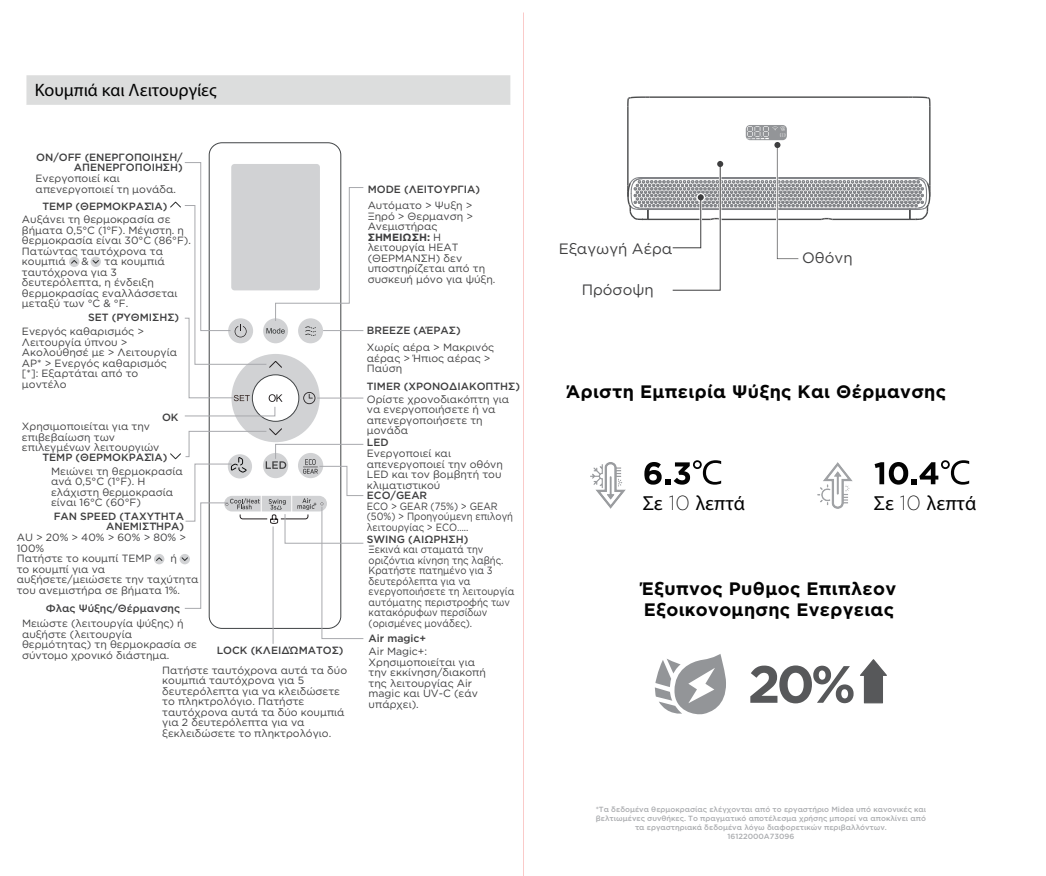
<style>
.page{position:relative;width:1046px;height:876px;background:#fff}
.page>*{position:absolute;margin:0;border:0;box-sizing:border-box;transform-origin:0 0}
.t1{font:700 52.35px "Gotham";color:#57585a}
.t2{font:20.4px "Myriad Pro";color:#030303}
.t3{font:700 18px/21.6px "Gotham";letter-spacing:.02em;color:#030303}
.t4{font:18px "Myriad Pro";color:#030303}
.t5{font:15px "Gotham";color:#3e3e3f}
.t6{font:10.5px/10.5px "Gotham";color:#3e3e3f}
.t7{font:500 10.5px/10.5px "Gotham";color:#3e3e3f;text-align:right}
.t8{font:10.5px/10.5px "Gotham";color:#3e3e3f;scale:.9 1}
.t9{font:500 7.5px/9px "Gotham";color:#aaacaf;text-align:center}
.s1{font-weight:700}
.s2{font-family:"Gotham";font-weight:200}
</style>
<div class="page">
<hr style="left:650px;top:96px;width:258px;height:2px;background:#4b4c4d">
<hr style="left:929px;top:106px;width:2px;height:79px;background:#4b4c4d">
<hr style="left:627px;top:106px;width:2px;height:79px;background:#4b4c4d">
<svg style="left:908px;top:96px;width:23px;height:12px"></svg>
<svg style="left:627px;top:96px;width:23px;height:12px"></svg>
<div style="left:746px;top:125px;width:41px;height:15px;background:#939598;border-radius:4px"></div>
<div style="left:26px;top:75px;width:484px;height:30px;background:#dcdddd"></div>
<div style="left:231px;top:354px;width:89px;height:88px;background:#d1d2d4;border-radius:50%"></div>
<svg style="left:252px;top:375px;width:47px;height:46px"></svg>
<hr style="left:273px;top:526px;width:1px;height:118px;background:#a8a9ad">
<div style="left:91px;top:257px;width:10px;height:10px;background:#d1d2d4;border-radius:50%"></div>
<svg style="left:92px;top:260px;width:7px;height:4px"></svg>
<div style="left:69px;top:257px;width:10px;height:10px;background:#d1d2d4;border-radius:50%"></div>
<svg style="left:71px;top:260px;width:7px;height:4px"></svg>
<svg style="left:170px;top:162px;width:194px;height:255px"></svg>
<svg style="left:170px;top:427px;width:194px;height:212px"></svg>
<div style="left:154px;top:554px;width:10px;height:10px;background:#d1d2d4;border-radius:50%"></div>
<svg style="left:156px;top:557px;width:7px;height:4px"></svg>
<svg style="left:627px;top:126px;width:304px;height:165px"></svg>
<img style="left:591px;top:463px;width:35px;height:46px">
<svg style="left:644px;top:460px;width:77px;height:25px"></svg>
<svg style="left:875px;top:460px;width:94px;height:25px"></svg>
<img style="left:817px;top:463px;width:35px;height:45px">
<svg style="left:860px;top:659px;width:27px;height:44px"></svg>
<svg style="left:655px;top:654px;width:71px;height:61px"></svg>
<h3 class="t4" style="left:35px;top:79px;width:183px">Κουμπιά και Λειτουργίες</h3>
<p class="t7" style="left:36px;top:152px;width:148px">ON/OFF (ΕΝΕΡΓΟΠΟΙΗΣΗ/<br>ΑΠΕΝΕΡΓΟΠΟΙΗΣΗ)</p>
<p class="t6" style="left:36px;top:173px;width:142px">Ενεργοποιεί και απενεργοποιεί τη μονάδα.</p>
<p class="t7" style="left:43px;top:200px;width:126px">TEMP (ΘΕΡΜΟΚΡΑΣΊΑ)</p>
<p class="t6" style="left:22px;top:214px;width:171px">Αυξάνει τη θερμοκρασία σε βήματα 0,5°C (1°F). Μέγιστη. η θερμοκρασία είναι 30°C (86°F).<br>Πατώντας ταυτόχρονα τα κουμπιά</p>
<p class="t6" style="left:22px;top:256px;width:157px;text-indent:83px">τα κουμπιά ταυτόχρονα για 3 δευτερόλεπτα, η ένδειξη θερμοκρασίας εναλλάσσεται μεταξύ των °C &amp; °F.</p>
<p class="t7" style="left:88px;top:312px;width:93px">SET (ΡΎΘΜΙΣΗΣ)</p>
<p class="t6" style="left:22px;top:326px;width:157px">Ενεργός καθαρισμός &gt;<br>Λειτουργία ύπνου &gt;<br>Ακολούθησέ με &gt; Λειτουργία<br>AP* &gt; Ενεργός καθαρισμός [*]: Εξαρτάται από το μοντέλο</p>
<p class="t7" style="left:162px;top:412px;width:18px">ΟΚ</p>
<p class="t6" style="left:22px;top:421px;width:139px">Χρησιμοποιείται για την επιβεβαίωση των επιλεγμένων λειτουργιών</p>
<p class="t6" style="left:51px;top:465px;width:133px">Μειώνει τη θερμοκρασία ανά 0,5°C (1°F). Η ελάχιστη θερμοκρασία είναι 16°C (60°F)</p>
<p class="t6" style="left:82px;top:256px;width:9px">&amp;</p>
<p class="t7" style="left:43px;top:452px;width:126px">TEMP (ΘΕΡΜΟΚΡΑΣΊΑ)</p>
<p class="t7" style="left:54px;top:510px;width:132px">FAN SPEED (ΤΑΧΥΤΗΤΑ<br>ΑΝΕΜΙΣΤΉΡΑ)</p>
<p class="t6" style="left:17px;top:532px;width:171px">AU &gt; 20% &gt; 40% &gt; 60% &gt; 80% &gt;<br>100%<br>Πατήστε το κουμπί TEMP</p>
<p class="t6" style="left:170px;top:553px;width:8px">ή</p>
<p class="t6" style="left:17px;top:563px;width:183px">το κουμπί για να αυξήσετε/μειώσετε την ταχύτητα του ανεμιστήρα σε βήματα 1%.</p>
<p class="t7" style="left:46px;top:603px;width:136px">Φλας Ψύξης/Θέρμανσης</p>
<p class="t6" style="left:22px;top:618px;width:177px">Μειώστε (λειτουργία ψύξης) ή αυξήστε (λειτουργία θερμότητας) τη θερμοκρασία σε σύντομο χρονικό διάστημα.</p>
<p class="t7" style="left:217px;top:644px;width:128px">LOCK (ΚΛΕΙΔΏΜΑΤΟΣ)</p>
<p class="t6" style="left:162px;top:665px;width:186px">Πατήστε ταυτόχρονα αυτά τα δύο κουμπιά ταυτόχρονα για 5 δευτερόλεπτα για να κλειδώσετε το πληκτρολόγιο. Πατήστε ταυτόχρονα αυτά τα δύο κουμπιά για 2 δευτερόλεπτα για να ξεκλειδώσετε το πληκτρολόγιο.</p>
<p class="t7" style="left:368px;top:184px;width:114px">MODE (ΛΕΙΤΟΥΡΓΙΑ)</p>
<p class="t6" style="left:368px;top:200px;width:129px">Αυτόματο &gt; Ψυξη &gt;<br>Ξηρό &gt; Θερμανση &gt;<br>Ανεμιστήρας<br><span class="s1">ΣΗΜΕΙΩΣΗ:</span> Η λειτουργία HEAT (ΘΕΡΜΑΝΣΗ) δεν υποστηρίζεται από τη συσκευή μόνο για ψύξη.</p>
<p class="t7" style="left:367px;top:325px;width:95px">BREEZE (ΑΈΡΑΣ)</p>
<p class="t6" style="left:367px;top:342px;width:129px">Χωρίς αέρα &gt; Μακρινός αέρας &gt; Ήπιος αέρας &gt;<br>Παύση</p>
<p class="t7" style="left:367px;top:381px;width:155px">TIMER (ΧΡΟΝΟΔΙΑΚΟΠΤΗΣ)</p>
<p class="t6" style="left:367px;top:394px;width:144px">Ορίστε χρονοδιακόπτη για να ενεργοποιήσετε ή να απενεργοποιήσετε τη μονάδα</p>
<p class="t7" style="left:367px;top:437px;width:23px">LED</p>
<p class="t6" style="left:367px;top:448px;width:137px">Ενεργοποιεί και απενεργοποιεί την οθόνη<br>LED και τον βομβητή του κλιματιστικού</p>
<p class="t7" style="left:367px;top:490px;width:62px">ECO/GEAR</p>
<p class="t8" style="left:367px;top:501px;width:164px">ECO &gt; GEAR (75%) &gt; GEAR (50%) &gt; Προηγούμενη επιλογή λειτουργίας &gt; ECO…..</p>
<p class="t7" style="left:367px;top:534px;width:103px">SWING (ΑΙΩΡΗΣΗ)</p>
<p class="t8" style="left:369px;top:544px;width:163px">Ξεκινά και σταματά την οριζόντια κίνηση της λαβής.<br>Κρατήστε πατημένο για 3 δευτερόλεπτα για να ενεργοποιήσετε τη λειτουργία αυτόματης περιστροφής των κατακόρυφων περσίδων (ορισμένες μονάδες).</p>
<p class="t7" style="left:369px;top:633px;width:59px">Air magic+</p>
<p class="t6" style="left:369px;top:646px;width:119px">Air Magic+:<br>Χρησιμοποιείται για την εκκίνηση/διακοπή της λειτουργίας Air magic και UV-C (εάν υπάρχει).</p>
<h3 class="t5" style="left:559px;top:239px;width:115px">Εξαγωγή Αέρα</h3>
<h3 class="t5" style="left:582px;top:280px;width:73px">Πρόσοψη</h3>
<h3 class="t5" style="left:802px;top:248px;width:52px">Οθόνη</h3>
<h3 class="t3" style="left:566px;top:381px;width:381px">Άριστη Εμπειρία Ψύξης Και Θέρμανσης</h3>
<h2 class="t2" style="left:643px;top:490px;width:104px">Σε <span class="s2">10</span> λεπτά</h2>
<h2 class="t2" style="left:874px;top:490px;width:104px">Σε <span class="s2">10</span> λεπτά</h2>
<h3 class="t3" style="left:642px;top:578px;width:256px">Έξυπνος Ρυθμος Επιπλεον<br>Εξοικονομησης Ενεργειας</h3>
<h1 class="t1" style="left:748px;top:649px;width:110px">20%</h1>
<p class="t9" style="left:596px;top:805px;width:332px">*Τα δεδοµένα θερµοκρασίας ελέγχονται από το εργαστήριο Midea υπό κανονικές και βελτιωµένες συνθήκες. Το πραγµατικό αποτέλεσµα χρήσης µπορεί να αποκλίνει από τα εργαστηριακά δεδοµένα λόγω διαφορετικών περιβαλλόντων.<br>16122000A73096</p>
</div>
